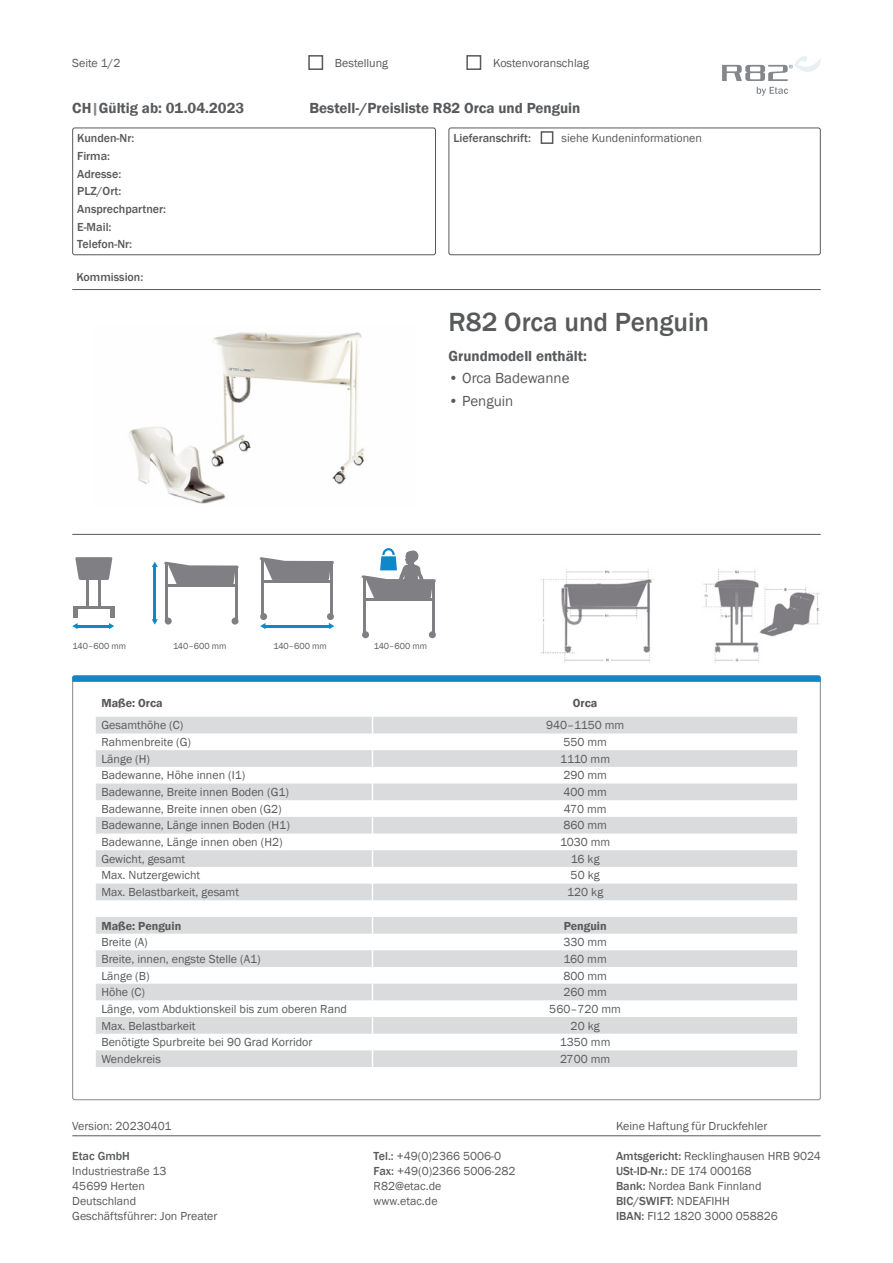
<style>
.page{position:relative;width:893px;height:1263px;background:#fff}
.page>*{position:absolute;margin:0;border:0;box-sizing:border-box;transform-origin:0 0}
.t1{font:500 27px "Franklin Gothic";color:#58595b}
.t2{font:600 15px "Franklin Gothic";color:#58595b}
.t3{font:15px "Franklin Gothic";color:#58595b}
.t4{font:12px/15px "Franklin Gothic";color:#58595b}
.t5{font:500 12px/17.7px "Franklin Gothic";color:#58595b}
.t6{font:600 12px "Franklin Gothic";color:#58595b}
.t7{font:9px "Franklin Gothic";color:#58595b}
.s1{color:#84888c}
.s2{font-weight:500}
</style>
<div class="page">
<div style="left:72px;top:128px;width:364px;height:127px;border:1px solid #58595b;border-radius:2px"></div>
<div style="left:448px;top:128px;width:373px;height:127px;border:1px solid #58595b;border-radius:2px"></div>
<hr style="left:72px;top:289px;width:749px;height:1px;background:#58595b">
<hr style="left:72px;top:534px;width:749px;height:1px;background:#58595b">
<img style="left:129px;top:332px;width:236px;height:172px">
<div style="left:308px;top:55px;width:15px;height:15px;border:2px solid #58595b"></div>
<div style="left:466px;top:55px;width:15px;height:15px;border:2px solid #58595b"></div>
<div style="left:541px;top:131px;width:12px;height:13px;border:2px solid #58595b"></div>
<svg style="left:722px;top:56px;width:99px;height:25px"></svg>
<svg style="left:757px;top:87px;width:31px;height:9px"></svg>
<svg style="left:96px;top:717px;width:701px;height:350px;fill:#dee0e1"></svg>
<svg style="left:372px;top:717px;width:1px;height:350px"></svg>
<svg style="left:72px;top:675px;width:749px;height:7px;background:#1e8cc8"></svg>
<hr style="left:73px;top:606px;width:41px;height:3px;background:#807f83">
<hr style="left:86px;top:574px;width:3px;height:33px;background:#807f83">
<hr style="left:99px;top:576px;width:2px;height:31px;background:#807f83">
<hr style="left:77px;top:625px;width:33px;height:2px;background:#0f87c9">
<svg style="left:72px;top:609px;width:6px;height:20px"></svg>
<svg style="left:109px;top:609px;width:5px;height:20px"></svg>
<svg style="left:75px;top:557px;width:37px;height:23px"></svg>
<div style="left:165px;top:618px;width:7px;height:7px;background:#807f83;border-radius:50%"></div>
<div style="left:232px;top:618px;width:7px;height:7px;background:#807f83;border-radius:50%"></div>
<hr style="left:166px;top:584px;width:71px;height:3px;background:#807f83">
<hr style="left:165px;top:564px;width:3px;height:55px;background:#807f83">
<hr style="left:235px;top:567px;width:3px;height:52px;background:#807f83">
<svg style="left:164px;top:562px;width:74px;height:22px"></svg>
<svg style="left:152px;top:619px;width:6px;height:6px"></svg>
<svg style="left:152px;top:562px;width:6px;height:5px"></svg>
<hr style="left:153px;top:566px;width:3px;height:54px;background:#0f87c9">
<div style="left:260px;top:613px;width:7px;height:7px;background:#807f83;border-radius:50%"></div>
<div style="left:327px;top:613px;width:7px;height:7px;background:#807f83;border-radius:50%"></div>
<hr style="left:261px;top:580px;width:72px;height:3px;background:#807f83">
<hr style="left:261px;top:559px;width:3px;height:56px;background:#807f83">
<hr style="left:330px;top:563px;width:3px;height:52px;background:#807f83">
<svg style="left:260px;top:557px;width:74px;height:23px"></svg>
<svg style="left:329px;top:623px;width:5px;height:6px"></svg>
<svg style="left:260px;top:623px;width:5px;height:6px"></svg>
<hr style="left:265px;top:625px;width:64px;height:2px;background:#0f87c9">
<div style="left:362px;top:631px;width:7px;height:7px;background:#807f83;border-radius:50%"></div>
<div style="left:429px;top:631px;width:7px;height:7px;background:#807f83;border-radius:50%"></div>
<hr style="left:363px;top:598px;width:72px;height:3px;background:#807f83">
<hr style="left:363px;top:577px;width:2px;height:56px;background:#807f83">
<hr style="left:432px;top:581px;width:3px;height:52px;background:#807f83">
<svg style="left:362px;top:548px;width:74px;height:50px"></svg>
<img style="left:540px;top:569px;width:114px;height:94px">
<img style="left:703px;top:569px;width:117px;height:94px">
<hr style="left:72px;top:1135px;width:749px;height:1px;background:#58595b">
<p class="t4" style="left:72px;top:55px;width:50px">Seite 1/2</p>
<p class="t4" style="left:335px;top:55px;width:55px">Bestellung</p>
<p class="t4" style="left:493px;top:55px;width:97px">Kostenvoranschlag</p>
<p class="t2" style="left:72px;top:99px;width:174px">CH<span class="s1">|</span>Gültig ab: 01.04.2023</p>
<p class="t2" style="left:309px;top:99px;width:273px">Bestell-/Preisliste R82 Orca und Penguin</p>
<p class="t5" style="left:77px;top:130px;width:90px">Kunden-Nr:<br>Firma:<br>Adresse:<br>PLZ/Ort:<br>Ansprechpartner:<br>E-Mail:<br>Telefon-Nr:</p>
<p class="t5" style="left:453px;top:130px;width:79px">Lieferanschrift:</p>
<p class="t4" style="left:561px;top:131px;width:142px">siehe Kundeninformationen</p>
<p class="t5" style="left:77px;top:268px;width:68px">Kommission:</p>
<h1 class="t1" style="left:448px;top:305px;width:262px">R82 Orca und Penguin</h1>
<p class="t2" style="left:448px;top:346px;width:140px">Grundmodell enthält:</p>
<p class="t3" style="left:448px;top:369px;width:123px">• Orca Badewanne</p>
<p class="t3" style="left:448px;top:391px;width:66px">• Penguin</p>
<p class="t7" style="left:73px;top:640px;width:55px">140–600 mm</p>
<p class="t7" style="left:173px;top:640px;width:55px">140–600 mm</p>
<p class="t7" style="left:273px;top:640px;width:55px">140–600 mm</p>
<p class="t7" style="left:374px;top:640px;width:55px">140–600 mm</p>
<p class="t6" style="left:101px;top:696px;width:63px">Maße: Orca</p>
<p class="t6" style="left:573px;top:696px;width:26px">Orca</p>
<p class="t4" style="left:101px;top:718px;width:83px">Gesamthöhe (C)</p>
<p class="t4" style="left:546px;top:718px;width:80px">940–1150 mm</p>
<p class="t4" style="left:101px;top:735px;width:91px">Rahmenbreite (G)</p>
<p class="t4" style="left:563px;top:735px;width:45px">550 mm</p>
<p class="t4" style="left:101px;top:751px;width:50px">Länge (H)</p>
<p class="t4" style="left:560px;top:751px;width:51px">1110 mm</p>
<p class="t4" style="left:101px;top:768px;width:145px">Badewanne, Höhe innen (I1)</p>
<p class="t4" style="left:563px;top:768px;width:45px">290 mm</p>
<p class="t4" style="left:101px;top:785px;width:189px">Badewanne, Breite innen Boden (G1)</p>
<p class="t4" style="left:563px;top:785px;width:45px">400 mm</p>
<p class="t4" style="left:101px;top:801px;width:182px">Badewanne, Breite innen oben (G2)</p>
<p class="t4" style="left:564px;top:801px;width:44px">470 mm</p>
<p class="t4" style="left:101px;top:818px;width:190px">Badewanne, Länge innen Boden (H1)</p>
<p class="t4" style="left:563px;top:818px;width:45px">860 mm</p>
<p class="t4" style="left:101px;top:835px;width:183px">Badewanne, Länge innen oben (H2)</p>
<p class="t4" style="left:560px;top:835px;width:52px">1030 mm</p>
<p class="t4" style="left:101px;top:851px;width:85px">Gewicht, gesamt</p>
<p class="t4" style="left:571px;top:851px;width:30px">16 kg</p>
<p class="t4" style="left:101px;top:868px;width:100px">Max. Nutzergewicht</p>
<p class="t4" style="left:571px;top:868px;width:31px">50 kg</p>
<p class="t4" style="left:101px;top:885px;width:139px">Max. Belastbarkeit, gesamt</p>
<p class="t4" style="left:567px;top:885px;width:38px">120 kg</p>
<p class="t6" style="left:101px;top:918px;width:81px">Maße: Penguin</p>
<p class="t6" style="left:564px;top:918px;width:45px">Penguin</p>
<p class="t4" style="left:101px;top:935px;width:48px">Breite (A)</p>
<p class="t4" style="left:563px;top:935px;width:45px">330 mm</p>
<p class="t4" style="left:101px;top:952px;width:161px">Breite, innen, engste Stelle (A1)</p>
<p class="t4" style="left:564px;top:952px;width:45px">160 mm</p>
<p class="t4" style="left:101px;top:968px;width:50px">Länge (B)</p>
<p class="t4" style="left:563px;top:968px;width:45px">800 mm</p>
<p class="t4" style="left:101px;top:985px;width:45px">Höhe (C)</p>
<p class="t4" style="left:563px;top:985px;width:45px">260 mm</p>
<p class="t4" style="left:101px;top:1002px;width:247px">Länge, vom Abduktionskeil bis zum oberen Rand</p>
<p class="t4" style="left:549px;top:1002px;width:73px">560–720 mm</p>
<p class="t4" style="left:101px;top:1018px;width:96px">Max. Belastbarkeit</p>
<p class="t4" style="left:571px;top:1018px;width:31px">20 kg</p>
<p class="t4" style="left:101px;top:1035px;width:213px">Benötigte Spurbreite bei 90 Grad Korridor</p>
<p class="t4" style="left:560px;top:1035px;width:52px">1350 mm</p>
<p class="t4" style="left:101px;top:1052px;width:61px">Wendekreis</p>
<p class="t4" style="left:560px;top:1052px;width:52px">2700 mm</p>
<p class="t4" style="left:72px;top:1118px;width:101px">Version: 20230401</p>
<p class="t5" style="left:72px;top:1148px;width:59px">Etac GmbH</p>
<p class="t4" style="left:72px;top:1164px;width:147px">Industriestraße 13<br>45699 Herten<br>Deutschland<br>Geschäftsführer: Jon Preater</p>
<p class="t4" style="left:616px;top:1118px;width:153px">Keine Haftung für Druckfehler</p>
<p class="t4" style="left:374px;top:1149px;width:143px"><span class="s2">Tel.:</span> +49(0)2366 5006-0<br><span class="s2">Fax:</span> +49(0)2366 5006-282<br>R82@etac.de<br>www.etac.de</p>
<p class="t4" style="left:616px;top:1149px;width:206px"><span class="s2">Amtsgericht:</span> Recklinghausen HRB 9024<br><span class="s2">USt-ID-Nr.:</span> DE 174 000168<br><span class="s2">Bank:</span> Nordea Bank Finnland<br><span class="s2">BIC/SWIFT:</span> NDEAFIHH<br><span class="s2">IBAN:</span> FI12 1820 3000 058826</p>
</div>
